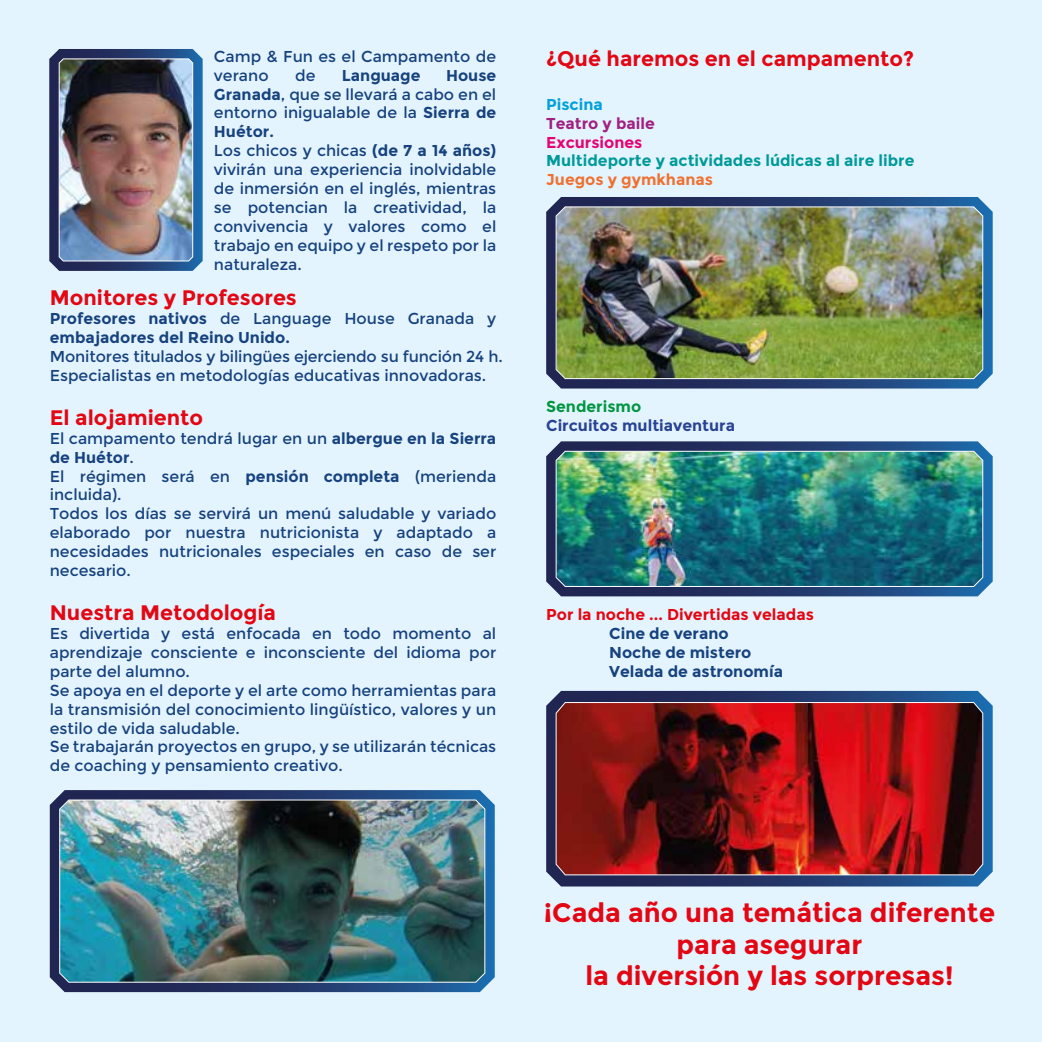
<style>
.page{position:relative;width:1042px;height:1042px;background:#e4f4fe}
.page>*{position:absolute;margin:0;border:0;box-sizing:border-box;transform-origin:0 0}
.t1{font:700 26.6px/31.8px "Montserrat";color:#e30613;text-align:center}
.t2{font:700 21px "Montserrat";color:#e30613}
.t3{font:15.75px/18.9px "Montserrat";color:#16427f}
.t4{font:700 15.75px/18.9px "Montserrat";color:#16427f}
.t5{font:700 15.75px "Montserrat";color:#009a9a}
.t6{font:700 15.75px "Montserrat";color:#e30613}
.t7{font:700 15.75px "Montserrat";color:#284294}
.t8{font:700 15.75px "Montserrat";color:#ee7130}
.t9{font:700 15.75px "Montserrat";color:#a01f81}
.t10{font:700 15.75px "Montserrat";color:#e40374}
.t11{font:700 15.75px "Montserrat";color:#009641}
.t12{font:700 15.75px "Montserrat";color:#00a0db}
.s1{font-weight:700}
.s2{font-weight:400}
</style>
<div class="page">
<img style="left:49px;top:49px;width:154px;height:222px">
<svg style="left:50px;top:790px;width:445px;height:202px"></svg>
<img style="left:59px;top:799px;width:427px;height:184px">
<svg style="left:546px;top:691px;width:446px;height:195px"></svg>
<svg style="left:555px;top:701px;width:428px;height:175px"></svg>
<svg style="left:546px;top:441px;width:446px;height:155px"></svg>
<img style="left:555px;top:450px;width:428px;height:138px">
<svg style="left:546px;top:197px;width:446px;height:191px"></svg>
<img style="left:555px;top:206px;width:428px;height:174px">
<p class="t3" style="left:214px;top:47px;width:284px">Camp &amp; Fun es el Campamento de verano</p>
<p class="t3" style="left:295px;top:66px;width:22px">de</p>
<p class="t4" style="left:342px;top:66px;width:80px">Language</p>
<p class="t3" style="left:214px;top:66px;width:284px;text-indent:232px"><span class="s1">House<br>Granada</span>, que se llevará a cabo en el entorno inigualable de la <span class="s1">Sierra de<br>Huétor.<br></span>Los chicos y chicas <span class="s1">(de 7 a 14 años) </span>vivirán una experiencia inolvidable de inmersión en el inglés, mientras se potencian la creatividad, la convivencia y valores como el trabajo en equipo y el respeto por la naturaleza.</p>
<h2 class="t2" style="left:50px;top:285px;width:249px">Monitores y Profesores</h2>
<p class="t4" style="left:50px;top:309px;width:448px">Profesores nativos <span class="s2">de Language House Granada y </span>embajadores del Reino Unido.</p>
<p class="t3" style="left:50px;top:347px;width:454px">Monitores titulados y bilingües ejerciendo su función 24 h.<br>Especialistas en metodologías educativas innovadoras.</p>
<h2 class="t2" style="left:50px;top:405px;width:155px">El alojamiento</h2>
<p class="t3" style="left:50px;top:429px;width:448px">El campamento tendrá lugar en un <span class="s1">albergue en la Sierra de Huétor</span>.<br>El régimen será en <span class="s1">pensión completa</span> (merienda incluida).<br>Todos los días se servirá un menú saludable y variado elaborado por nuestra nutricionista y adaptado a necesidades nutricionales especiales en caso de ser necesario.</p>
<h2 class="t2" style="left:50px;top:600px;width:228px">Nuestra Metodología</h2>
<p class="t3" style="left:50px;top:624px;width:448px">Es divertida y está enfocada en todo momento al aprendizaje consciente e inconsciente del idioma por parte del alumno.<br>Se apoya en el deporte y el arte como herramientas para la transmisión del conocimiento lingüístico, valores y un estilo de vida saludable.<br>Se trabajarán proyectos en grupo, y se utilizarán técnicas de coaching y pensamiento creativo.</p>
<h2 class="t2" style="left:546px;top:46px;width:369px">¿Qué haremos en el campamento?</h2>
<p class="t12" style="left:546px;top:95px;width:58px">Piscina</p>
<p class="t9" style="left:546px;top:114px;width:110px">Teatro y baile</p>
<p class="t10" style="left:546px;top:133px;width:98px">Excursiones</p>
<p class="t5" style="left:546px;top:151px;width:370px">Multideporte y actividades lúdicas al aire libre</p>
<p class="t8" style="left:546px;top:170px;width:168px">Juegos y gymkhanas</p>
<p class="t11" style="left:546px;top:397px;width:97px">Senderismo</p>
<p class="t7" style="left:546px;top:416px;width:190px">Circuitos multiaventura</p>
<p class="t6" style="left:546px;top:605px;width:269px">Por la noche ... Divertidas veladas</p>
<p class="t4" style="left:609px;top:624px;width:175px">Cine de verano<br>Noche de mistero<br>Velada de astronomía</p>
<h1 class="t1" style="left:544px;top:896px;width:453px">¡Cada año una temática diferente para asegurar<br>la diversión y las sorpresas!</h1>
</div>
